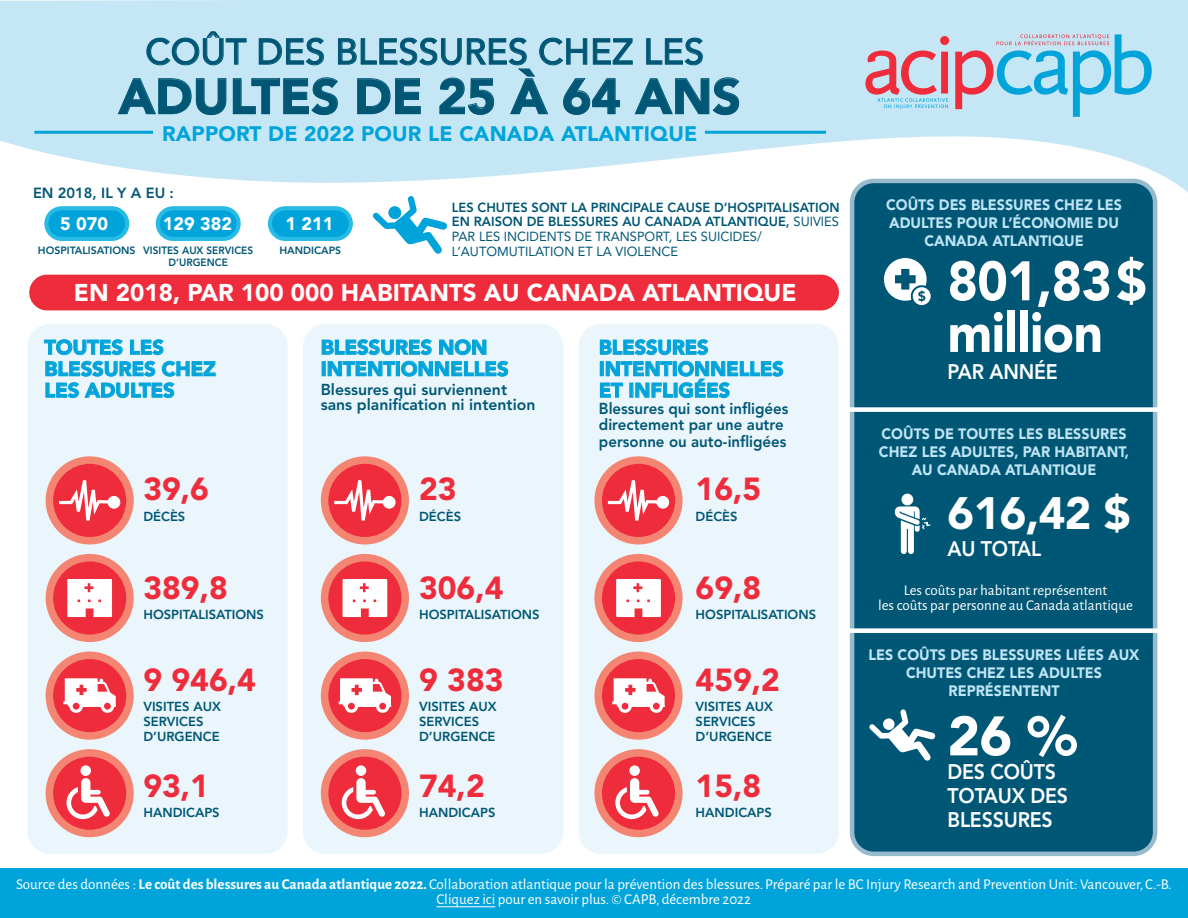
<style>
.page{position:relative;width:1188px;height:918px;background:#fff}
.page>*{position:absolute;margin:0;border:0;box-sizing:border-box;transform-origin:0 0}
.t1{font:900 55.05px/51.6px "Avenir LT Std";letter-spacing:-.01em;color:#fff;scale:.93 1}
.t2{font:900 55.05px "Avenir LT Std";letter-spacing:-.01em;color:#fff}
.t3{font:900 49.5px "Avenir";color:#005775}
.t4{font:900 45px "Avenir LT Std";color:#fff}
.t5{font:500 36px "Avenir";color:#005775}
.t6{font:900 31.65px "Avenir LT Std";color:#ee2c3b}
.t7{font:900 24.15px "Avenir LT Std";color:#fff}
.t8{font:800 21px/24px "Avenir LT Std";letter-spacing:-.01em;color:#fff;scale:.93 1}
.t9{font:900 21px "Avenir";letter-spacing:.01em;color:#00a4da}
.t10{font:900 20.1px/21.5px "Avenir";color:#00a4da}
.t11{font:900 18px "Avenir LT Std";color:#fff}
.t12{font:800 15.75px/16.5px "Avenir LT Std";color:#005775;scale:.95 1}
.t13{font:800 15.75px/15.8px "Avenir LT Std";color:#005775}
.t14{font:15px/15px "Alegreya Sans";color:#fff;text-align:center}
.t15{font:900 15px/18px "Avenir LT Std";color:#bfe4f5;text-align:center;scale:.95 1}
.t16{font:800 14.7px "Avenir LT Std";color:#005775}
.t17{font:800 13.05px/14.7px "Avenir LT Std";color:#005775}
.t18{font:800 12.9px/15px "Avenir LT Std";color:#005775}
.t19{font:800 10.5px/12px "Avenir LT Std";color:#005775;text-align:center;scale:.96 1}
.t20{font:800 10.5px "Avenir LT Std";color:#005775}
.s1{font-weight:400}
.s2{font-weight:700}
</style>
<div class="page">
<div style="left:303px;top:324px;width:260px;height:530px;background:#eaf6fb;border-radius:22px"></div>
<div style="left:579px;top:324px;width:260px;height:530px;background:#eaf6fb;border-radius:22px"></div>
<div style="left:27px;top:324px;width:261px;height:530px;background:#eaf6fb;border-radius:22px"></div>
<svg style="left:0;top:0;width:1188px;height:193px;fill:#c5e7f5"></svg>
<div style="left:29px;top:275px;width:810px;height:35px;background:#ee2c3b;border-radius:18px"></div>
<div style="left:852px;top:181px;width:303px;height:673px;background:#005775;border-radius:22px"></div>
<div style="left:850px;top:179px;width:307px;height:677px;border:4px solid #97bacd;border-radius:22px"></div>
<svg style="left:884px;top:258px;width:47px;height:47px"></svg>
<div style="left:848px;top:407px;width:310px;height:5px;background:#fff"></div>
<div style="left:848px;top:628px;width:310px;height:5px;background:#fff"></div>
<svg style="left:322px;top:339px;width:110px;height:16px"></svg>
<svg style="left:439px;top:339px;width:47px;height:16px"></svg>
<svg style="left:328px;top:361px;width:67px;height:15px"></svg>
<div style="left:396px;top:361px;width:4px;height:15px;border:1px solid #00a4da"></div>
<svg style="left:401px;top:361px;width:107px;height:16px"></svg>
<svg style="left:321px;top:456px;width:88px;height:88px"></svg>
<div style="left:383px;top:496px;width:13px;height:13px;background:#fff;border-radius:50%"></div>
<svg style="left:321px;top:554px;width:88px;height:88px"></svg>
<svg style="left:321px;top:652px;width:88px;height:88px"></svg>
<svg style="left:600px;top:339px;width:108px;height:16px"></svg>
<svg style="left:600px;top:361px;width:183px;height:37px"></svg>
<svg style="left:594px;top:456px;width:89px;height:88px"></svg>
<div style="left:656px;top:496px;width:13px;height:13px;background:#fff;border-radius:50%"></div>
<svg style="left:594px;top:554px;width:89px;height:88px"></svg>
<svg style="left:594px;top:652px;width:89px;height:88px"></svg>
<svg style="left:118px;top:32px;width:621px;height:83px;background:#aed6e6"></svg>
<hr style="left:34px;top:131px;width:119px;height:3px;background:#00a4da">
<hr style="left:705px;top:131px;width:121px;height:3px;background:#00a4da">
<svg style="left:955px;top:34px;width:197px;height:83px;background:#a0cbe2"></svg>
<svg style="left:865px;top:36px;width:84px;height:73px;background:#cbb2c1"></svg>
<svg style="left:44px;top:339px;width:79px;height:16px"></svg>
<svg style="left:130px;top:339px;width:34px;height:16px"></svg>
<svg style="left:45px;top:361px;width:171px;height:37px"></svg>
<svg style="left:46px;top:456px;width:88px;height:88px"></svg>
<div style="left:107px;top:496px;width:13px;height:13px;background:#fff;border-radius:50%"></div>
<svg style="left:46px;top:554px;width:88px;height:88px"></svg>
<svg style="left:46px;top:652px;width:88px;height:88px"></svg>
<svg style="left:594px;top:749px;width:89px;height:88px"></svg>
<svg style="left:321px;top:749px;width:88px;height:88px"></svg>
<svg style="left:46px;top:749px;width:88px;height:88px"></svg>
<svg style="left:44px;top:206px;width:85px;height:35px;background:#22b2e0"></svg>
<svg style="left:156px;top:206px;width:85px;height:35px;background:#22b2e0"></svg>
<svg style="left:268px;top:206px;width:85px;height:35px;background:#22b2e0"></svg>
<svg style="left:869px;top:709px;width:66px;height:52px"></svg>
<div style="left:883px;top:718px;width:12px;height:12px;background:#fff;border-radius:50%"></div>
<div style="left:901px;top:494px;width:12px;height:11px;background:#fff;border-radius:50%"></div>
<svg style="left:895px;top:506px;width:36px;height:48px"></svg>
<svg style="left:373px;top:196px;width:74px;height:58px"></svg>
<div style="left:388px;top:206px;width:13px;height:13px;background:#00a4da;border-radius:50%"></div>
<div style="left:0;top:869px;width:1188px;height:49px;background:#00a4da"></div>
<hr style="left:436px;top:906px;width:59px;height:1px;background:#fff">
<h3 class="t5" style="left:145px;top:21px;width:560px">COÛT DES BLESSURES CHEZ LES</h3>
<h2 class="t3" style="left:119px;top:54px;width:624px">ADULTES DE 25 À 64 ANS</h2>
<h3 class="t9" style="left:162px;top:115px;width:537px">RAPPORT DE 2022 POUR LE CANADA ATLANTIQUE</h3>
<p class="t16" style="left:33px;top:184px;width:142px">EN 2018, IL Y A EU :</p>
<p class="t11" style="left:60px;top:213px;width:49px">5 070</p>
<p class="t20" style="left:38px;top:244px;width:99px">HOSPITALISATIONS</p>
<p class="t11" style="left:163px;top:213px;width:71px">129 382</p>
<p class="t19" style="left:143px;top:245px;width:116px">VISITES AUX SERVICES<br>D’URGENCE</p>
<p class="t11" style="left:285px;top:213px;width:49px">1 211</p>
<p class="t20" style="left:279px;top:244px;width:63px">HANDICAPS</p>
<p class="t17" style="left:452px;top:200px;width:389px">LES CHUTES SONT LA PRINCIPALE CAUSE D’HOSPITALISATION EN RAISON DE BLESSURES AU CANADA ATLANTIQUE, <span class="s1">SUIVIES PAR LES INCIDENTS DE TRANSPORT, LES SUICIDES/ L’AUTOMUTILATION ET LA VIOLENCE</span></p>
<h3 class="t7" style="left:74px;top:278px;width:724px">EN 2018, PAR 100 000 HABITANTS AU CANADA ATLANTIQUE</h3>
<h3 class="t10" style="left:44px;top:336px;width:173px">TOUTES LES<br>BLESSURES CHEZ<br>LES ADULTES</h3>
<h3 class="t6" style="left:143px;top:470px;width:67px">39,6</h3>
<p class="t18" style="left:143px;top:509px;width:44px">DÉCÈS</p>
<h3 class="t6" style="left:143px;top:569px;width:86px">389,8</h3>
<p class="t18" style="left:143px;top:608px;width:122px">HOSPITALISATIONS</p>
<h3 class="t6" style="left:143px;top:661px;width:114px">9 946,4</h3>
<p class="t18" style="left:143px;top:699px;width:79px">VISITES AUX<br>SERVICES<br>D’URGENCE</p>
<h3 class="t6" style="left:143px;top:767px;width:67px">93,1</h3>
<p class="t18" style="left:143px;top:805px;width:78px">HANDICAPS</p>
<h3 class="t10" style="left:321px;top:336px;width:189px">BLESSURES NON<br>INTENTIONNELLES</h3>
<p class="t13" style="left:321px;top:381px;width:216px">Blessures qui surviennent sans planification ni intention</p>
<h3 class="t6" style="left:419px;top:470px;width:39px">23</h3>
<p class="t18" style="left:419px;top:509px;width:44px">DÉCÈS</p>
<h3 class="t6" style="left:419px;top:569px;width:86px">306,4</h3>
<p class="t18" style="left:419px;top:608px;width:122px">HOSPITALISATIONS</p>
<h3 class="t6" style="left:419px;top:661px;width:86px">9 383</h3>
<p class="t18" style="left:419px;top:699px;width:79px">VISITES AUX<br>SERVICES<br>D’URGENCE</p>
<h3 class="t6" style="left:419px;top:767px;width:67px">74,2</h3>
<p class="t18" style="left:419px;top:805px;width:78px">HANDICAPS</p>
<h3 class="t10" style="left:599px;top:336px;width:186px">BLESSURES<br>INTENTIONNELLES<br>ET INFLIGÉES</h3>
<p class="t12" style="left:599px;top:400px;width:201px">Blessures qui sont infligées directement par une autre personne ou auto-infligées</p>
<h3 class="t6" style="left:696px;top:470px;width:67px">16,5</h3>
<p class="t18" style="left:696px;top:509px;width:44px">DÉCÈS</p>
<h3 class="t6" style="left:696px;top:569px;width:67px">69,8</h3>
<p class="t18" style="left:696px;top:608px;width:122px">HOSPITALISATIONS</p>
<h3 class="t6" style="left:696px;top:661px;width:86px">459,2</h3>
<p class="t18" style="left:696px;top:699px;width:79px">VISITES AUX<br>SERVICES<br>D’URGENCE</p>
<h3 class="t6" style="left:696px;top:767px;width:67px">15,8</h3>
<p class="t18" style="left:696px;top:805px;width:78px">HANDICAPS</p>
<p class="t15" style="left:886px;top:196px;width:250px">COÛTS DES BLESSURES CHEZ LES<br>ADULTES POUR L’ÉCONOMIE DU<br>CANADA ATLANTIQUE</p>
<h1 class="t1" style="left:948px;top:255px;width:216px">801,83$ million</h1>
<h3 class="t8" style="left:948px;top:360px;width:120px">PAR ANNÉE</h3>
<p class="t15" style="left:879px;top:424px;width:265px">COÛTS DE TOUTES LES BLESSURES<br>CHEZ LES ADULTES, PAR HABITANT,<br>AU CANADA ATLANTIQUE</p>
<h3 class="t4" style="left:948px;top:486px;width:185px">616,42 $</h3>
<h3 class="t8" style="left:948px;top:537px;width:102px">AU TOTAL</h3>
<p class="t14" style="left:878px;top:581px;width:256px">Les coûts par habitant représentent<br>les coûts par personne au Canada atlantique</p>
<p class="t15" style="left:869px;top:646px;width:287px">LES COÛTS DES BLESSURES LIÉES AUX<br>CHUTES CHEZ LES ADULTES<br>REPRÉSENTENT</p>
<h1 class="t2" style="left:948px;top:703px;width:131px">26 %</h1>
<h3 class="t8" style="left:948px;top:760px;width:131px">DES COÛTS<br>TOTAUX DES<br>BLESSURES</h3>
<p class="t14" style="left:16px;top:876px;width:1157px">Source des données : <span class="s2">Le coût des blessures au Canada atlantique 2022.</span> Collaboration atlantique pour la prévention des blessures. Préparé par le BC Injury Research and Prevention Unit: Vancouver, C.-B.<br>Cliquez ici pour en savoir plus. © CAPB, décembre 2022</p>
</div>
